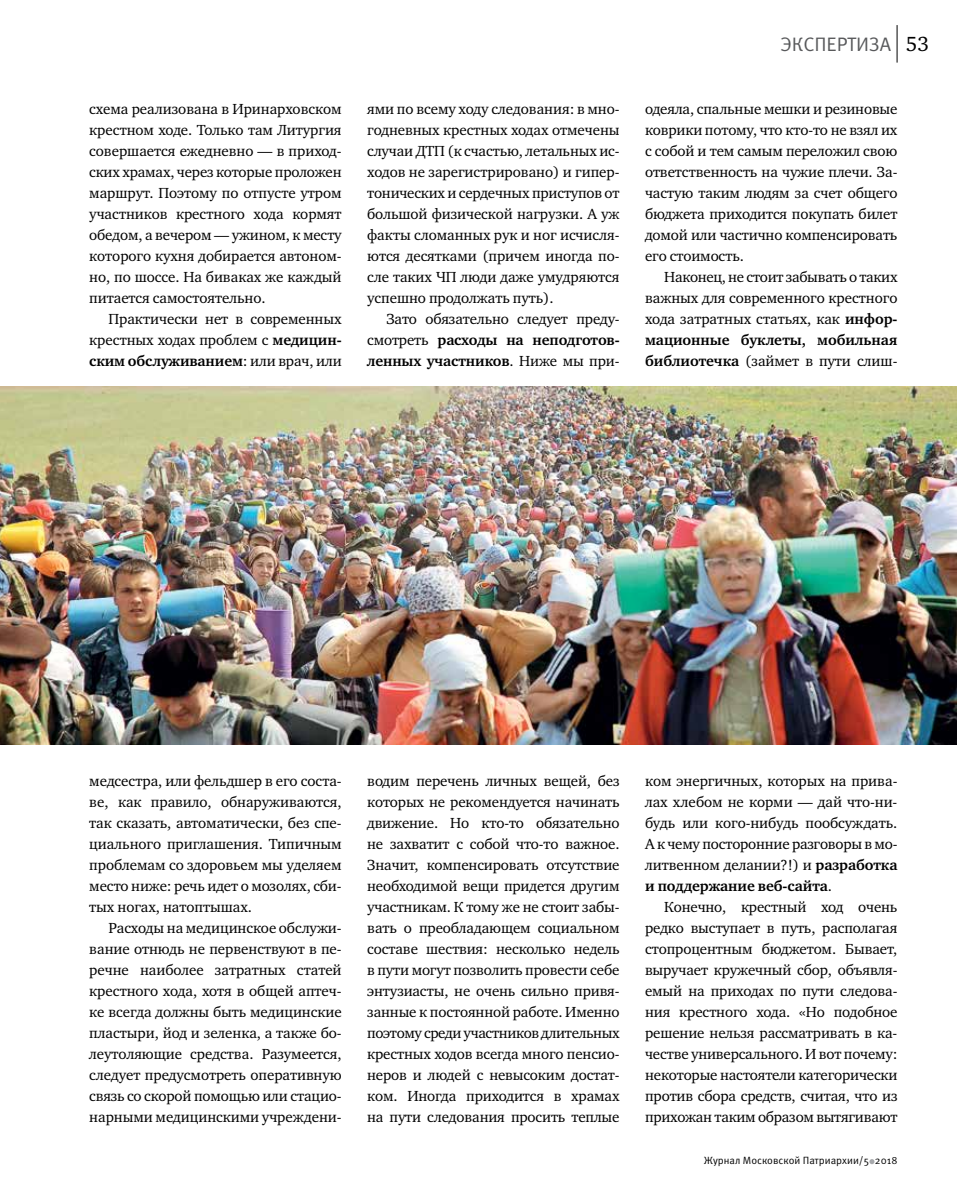
<style>
.page{position:relative;width:957px;height:1191px;background:#fff}
.page>*{position:absolute;margin:0;border:0;box-sizing:border-box;transform-origin:0 0}
.t1{font:21px "Charter ITC";color:#000}
.t2{font:19.5px "Meta Pro";letter-spacing:-.005em;color:#58595b}
.t3{font:15px/21px "Charter ITC";letter-spacing:-.005em;color:#000;text-align:justify}
.t4{font:10.5px "Meta Pro";color:#000}
.s1{font-weight:700}
</style>
<div class="page">
<hr style="left:896px;top:25px;width:1px;height:38px;background:#000">
<svg style="left:869px;top:1159px;width:5px;height:5px"></svg>
<img style="left:0;top:387px;width:957px;height:357px">
<p class="t3" style="left:89px;top:98px;width:254px">схема реализована в Иринарховском крестном ходе. Только там Литургия совершается ежедневно — в приход&shy;ских храмах, через которые проложен маршрут. Поэтому по отпусте утром участников крестного хода кормят обедом, а вечером — ужином, к месту которого кухня добирается автоном&shy;но, по шоссе. На биваках же каждый питается самостоятельно.</p>
<p class="t3" style="left:89px;top:308px;width:254px;text-indent:19px">Практически нет в современных крестных ходах проблем с <span class="s1">медицин&shy;ским обслуживанием</span>: или врач, или</p>
<p class="t3" style="left:367px;top:98px;width:254px">ями по всему ходу следования: в мно&shy;годневных крестных ходах отмечены случаи ДТП (к счастью, летальных ис&shy;ходов не зарегистрировано) и гипер&shy;тонических и сердечных приступов от большой физической нагрузки. А уж факты сломанных рук и ног исчисля&shy;ются десятками (причем иногда по&shy;сле таких ЧП люди даже умудряются успешно продолжать путь).</p>
<p class="t3" style="left:367px;top:308px;width:254px;text-indent:19px">Зато обязательно следует преду&shy;смотреть <span class="s1">расходы на неподготов&shy;ленных участников</span>. Ниже мы при-</p>
<h2 class="t2" style="left:780px;top:32px;width:112px">ЭКСПЕРТИЗА</h2>
<h1 class="t1" style="left:906px;top:30px;width:25px">53</h1>
<p class="t3" style="left:645px;top:98px;width:254px">одеяла, спальные мешки и резиновые коврики потому, что кто-то не взял их с собой и тем самым переложил свою ответственность на чужие плечи. За&shy;частую таким людям за счет общего бюджета приходится покупать билет домой или частично компенсировать его стоимость.</p>
<p class="t3" style="left:645px;top:266px;width:254px;text-indent:19px">Наконец, не стоит забывать о таких важных для современного крестного хода затратных статьях, как <span class="s1">инфор&shy;мационные буклеты, мобильная библиотечка</span> (займет в пути слиш-</p>
<p class="t3" style="left:89px;top:770px;width:254px">медсестра, или фельдшер в его соста&shy;ве, как правило, обнаруживаются, так сказать, автоматически, без спе&shy;циального приглашения. Типичным проблемам со здоровьем мы уделяем место ниже: речь идет о мозолях, сби&shy;тых ногах, натоптышах.</p>
<p class="t3" style="left:89px;top:917px;width:254px;text-indent:19px">Расходы на медицинское обслужи&shy;вание отнюдь не первенствуют в пе&shy;речне наиболее затратных статей крестного хода, хотя в общей аптеч&shy;ке всегда должны быть медицинские пластыри, йод и зеленка, а также бо&shy;леутоляющие средства. Разумеется, следует предусмотреть оперативную связь со скорой помощью или стацио&shy;нарными медицинскими учреждени-</p>
<p class="t3" style="left:367px;top:770px;width:254px">водим перечень личных вещей, без которых не рекомендуется начинать движение. Но кто-то обязательно не захватит с собой что-то важное.<br>Значит, компенсировать отсутствие необходимой вещи придется другим участникам. К тому же не стоит забы&shy;вать о преобладающем социальном составе шествия: несколько недель в пути могут позволить провести себе энтузиасты, не очень сильно привя&shy;занные к постоянной работе. Именно поэтому среди участников длительных крестных ходов всегда много пенсио&shy;неров и людей с невысоким достат&shy;ком. Иногда приходится в храмах на пути следования просить теплые</p>
<p class="t3" style="left:645px;top:770px;width:254px">ком энергичных, которых на прива&shy;лах хлебом не корми — дай что-ни&shy;будь или кого-нибудь пообсуждать.<br>А к чему посторонние разговоры в мо&shy;литвенном делании?!) и <span class="s1">разработка и поддержание веб-сайта</span>.</p>
<p class="t3" style="left:645px;top:896px;width:254px;text-indent:19px">Конечно, крестный ход очень редко выступает в путь, располагая стопроцентным бюджетом. Бывает, выручает кружечный сбор, объявля&shy;емый на приходах по пути следова&shy;ния крестного хода. «Но подобное решение нельзя рассматривать в ка&shy;честве универсального. И вот почему: некоторые настоятели категорически против сбора средств, считая, что из прихожан таким образом вытягивают</p>
<p class="t4" style="left:704px;top:1153px;width:195px">Журнал Московской Патриархии/5 2018</p>
</div>
